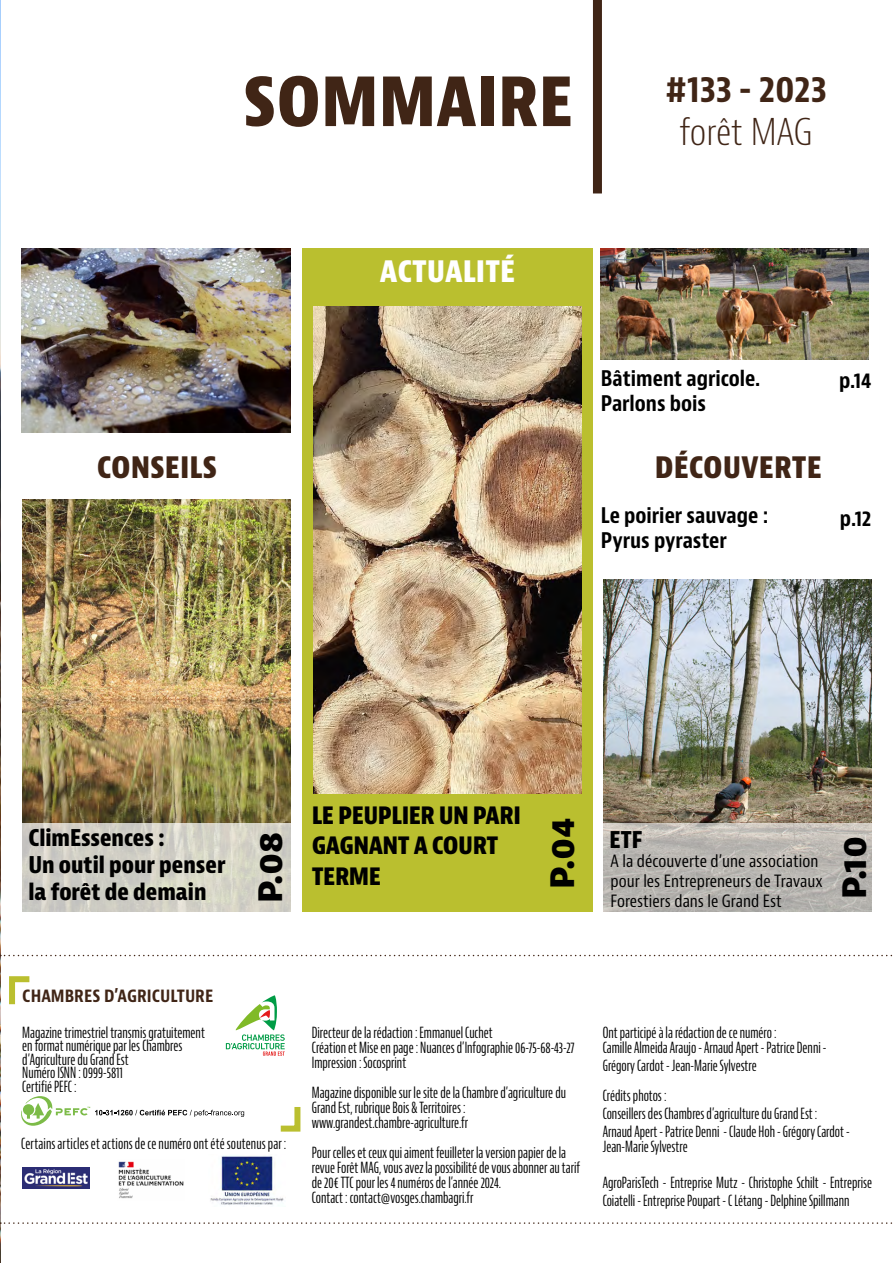
<style>
.page{position:relative;width:893px;height:1263px;background:#fff}
.page>*{position:absolute;margin:0;border:0;box-sizing:border-box;transform-origin:0 0}
.t1{font:700 condensed 72px "Bernina Sans";color:#402516}
.t2{font:700 condensed 36px "Bernina Sans";letter-spacing:-.005em;color:#402516}
.t3{font:300 condensed 36px "Bernina Sans";letter-spacing:-.005em;color:#402516}
.t4{font:700 condensed 31.5px "Bernina Sans";color:#402516}
.t5{font:800 31.5px "Bernina Sans";color:#000}
.t6{font:700 condensed 31.5px "Bernina Sans";color:#fff}
.t7{font:700 condensed 25.5px/30.6px "Bernina Sans";letter-spacing:-.02em;color:#000}
.t8{font:700 condensed 22.5px/27px "Bernina Sans";color:#000}
.t9{font:700 condensed 21px/25.2px "Bernino Sans";color:#000}
.t10{font:700 condensed 18px "Bernina Sans";color:#402516}
.t11{font:condensed 16.5px/19.8px "Bernino Sans";color:#000}
.t12{font:extra-condensed 15px/15px "Bernino Sans";color:#000}
</style>
<div class="page">
<img style="left:604px;top:580px;width:267px;height:243px">
<img style="left:22px;top:499px;width:268px;height:324px">
<img style="left:0;top:0;width:1px;height:1263px">
<div style="left:593px;top:0;width:9px;height:193px;background:#402516"></div>
<svg style="left:603px;top:823px;width:269px;height:89px;background:#bbb7b2"></svg>
<div style="left:302px;top:248px;width:291px;height:663px;background:#babf2f"></div>
<img style="left:314px;top:306px;width:267px;height:488px">
<svg style="left:22px;top:823px;width:269px;height:88px;background:#d2d1c6"></svg>
<img style="left:21px;top:249px;width:269px;height:183px">
<img style="left:601px;top:249px;width:267px;height:110px">
<svg style="left:0;top:955px;width:893px;height:1px"></svg>
<svg style="left:0;top:1222px;width:893px;height:2px"></svg>
<img style="left:210px;top:1155px;width:74px;height:50px">
<img style="left:22px;top:1167px;width:68px;height:22px">
<img style="left:118px;top:1161px;width:66px;height:38px">
<svg style="left:9px;top:976px;width:21px;height:29px"></svg>
<svg style="left:280px;top:1107px;width:21px;height:25px"></svg>
<svg style="left:226px;top:995px;width:59px;height:61px"></svg>
<svg style="left:21px;top:1096px;width:223px;height:30px"></svg>
<h1 class="t1" style="left:243px;top:56px;width:332px">SOMMAIRE</h1>
<h2 class="t2" style="left:665px;top:67px;width:163px">#133 - 2023</h2>
<h2 class="t3" style="left:679px;top:110px;width:135px">forêt MAG</h2>
<h3 class="t6" style="left:380px;top:251px;width:137px">ACTUALITÉ</h3>
<h3 class="t9" style="left:601px;top:366px;width:161px">Bâtiment agricole.<br>Parlons bois</h3>
<h3 class="t9" style="left:839px;top:369px;width:34px">p.14</h3>
<h3 class="t4" style="left:97px;top:447px;width:122px">CONSEILS</h3>
<h3 class="t4" style="left:655px;top:447px;width:168px">DÉCOUVERTE</h3>
<h3 class="t9" style="left:601px;top:503px;width:169px">Le poirier sauvage :<br>Pyrus pyraster</h3>
<h3 class="t9" style="left:840px;top:506px;width:33px">p.12</h3>
<h3 class="t8" style="left:28px;top:825px;width:199px">ClimEssences :<br>Un outil pour penser la forêt de demain</h3>
<h3 class="t5" style="left:249px;top:903px;width:73px;rotate:-90deg">P.08</h3>
<h3 class="t7" style="left:312px;top:800px;width:211px">LE PEUPLIER UN PARI<br>GAGNANT A COURT<br>TERME</h3>
<h3 class="t5" style="left:541px;top:888px;width:72px;rotate:-90deg">P.04</h3>
<h3 class="t8" style="left:610px;top:827px;width:34px">ETF</h3>
<h3 class="t5" style="left:833px;top:899px;width:64px;rotate:-90deg">P.10</h3>
<p class="t11" style="left:611px;top:851px;width:214px">A la découverte d’une association pour les Entrepreneurs de Travaux<br>Forestiers dans le Grand Est</p>
<p class="t10" style="left:22px;top:984px;width:193px">CHAMBRES D’AGRICULTURE</p>
<p class="t12" style="left:22px;top:1026px;width:184px;line-height:13.5px">Magazine trimestriel transmis gratuitement en format numérique par les Chambres d’Agriculture du Grand Est<br>Numéro ISNN : 0999-5811<br>Certifié PEFC :</p>
<p class="t12" style="left:312px;top:1025px;width:264px">Directeur de la rédaction : Emmanuel Cuchet<br>Création et Mise en page : Nuances d’Infographie 06-75-68-43-27<br>Impression : Socosprint</p>
<p class="t12" style="left:312px;top:1085px;width:256px">Magazine disponible sur le site de la Chambre d’agriculture du<br>Grand Est, rubrique Bois &amp; Territoires : www.grandest.chambre-agriculture.fr</p>
<p class="t12" style="left:312px;top:1145px;width:270px">Pour celles et ceux qui aiment feuilleter la version papier de la revue Forêt MAG, vous avez la possibilité de vous abonner au tarif de 20€ TTC pour les 4 numéros de l’année 2024.<br>Contact : contact@vosges.chambagri.fr</p>
<p class="t12" style="left:21px;top:1136px;width:267px">Certains articles et actions de ce numéro ont été soutenus par :</p>
<p class="t12" style="left:603px;top:1025px;width:225px">Ont participé à la rédaction de ce numéro :<br>Camille Almeida Araujo - Arnaud Apert - Patrice Denni -</p>
<p class="t12" style="left:603px;top:1051px;width:156px;line-height:30px">Grégory Cardot - Jean-Marie Sylvestre<br>Crédits photos :</p>
<p class="t12" style="left:603px;top:1105px;width:249px;line-height:18px">Conseillers des Chambres d’agriculture du Grand Est :<br>Arnaud Apert - Patrice Denni - Claude Hoh - Grégory Cardot -</p>
<p class="t12" style="left:603px;top:1139px;width:87px">Jean-Marie Sylvestre</p>
<p class="t12" style="left:603px;top:1174px;width:271px;line-height:18px">AgroParisTech - Entreprise Mutz - Christophe Schilt - Entreprise<br>Coiatelli - Entreprise Poupart - C Létang - Delphine Spillmann</p>
</div>
